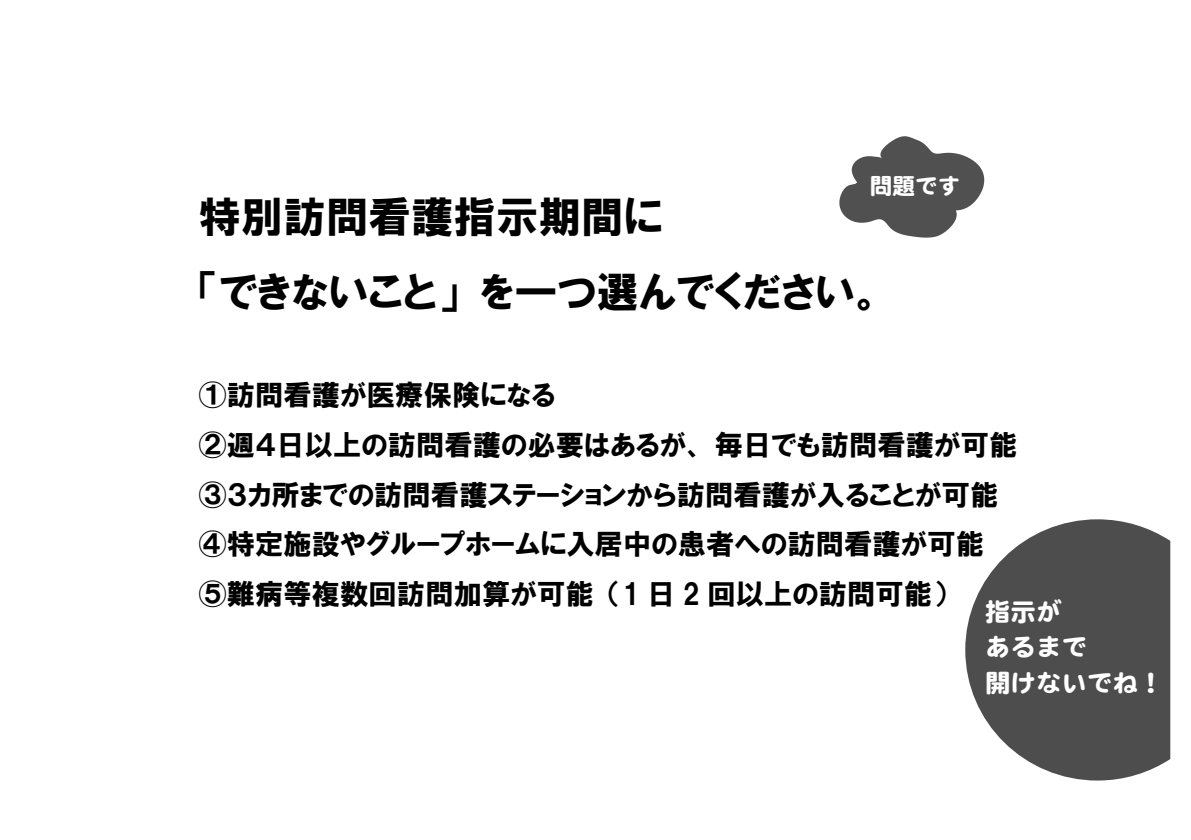
<style>
.page{position:relative;width:1191px;height:840px;background:#fff}
.page>*{position:absolute;margin:0;border:0;box-sizing:border-box;transform-origin:0 0}
.t1{font:42.6px/74.4px "HGP Soei Kakugothic UB";color:#000}
.t2{font:28.4px/49.6px "HGP Soei Kakugothic UB";color:#000}
.t3{font:25.6px/35.4px "DF Maru Gothic SB MP RKSJ H";color:#fff}
.t4{font:22.6px "DF Maru Gothic SB MP RKSJ H";color:#fff}
</style>
<div class="page">
<svg style="left:965px;top:519px;width:205px;height:261px;fill:#4d4d4d"></svg>
<svg style="left:839px;top:136px;width:146px;height:102px"></svg>
<p class="t4" style="left:870px;top:174px;width:92px">問題です</p>
<h1 class="t1" style="left:198px;top:180px;width:686px">特別訪問看護指示期間に<br>「できないこと」を一つ選んでください。</h1>
<p class="t2" style="left:198px;top:370px;width:820px">①訪問看護が医療保険になる<br>②週４日以上の訪問看護の必要はあるが、毎日でも訪問看護が可能<br>③３カ所までの訪問看護ステーションから訪問看護が入ることが可能<br>④特定施設やグループホームに入居中の患者への訪問看護が可能<br>⑤難病等複数回訪問加算が可能（1 日 2 回以上の訪問可能）</p>
<p class="t3" style="left:985px;top:593px;width:180px">指示が<br>あるまで<br>開けないでね！</p>
</div>
